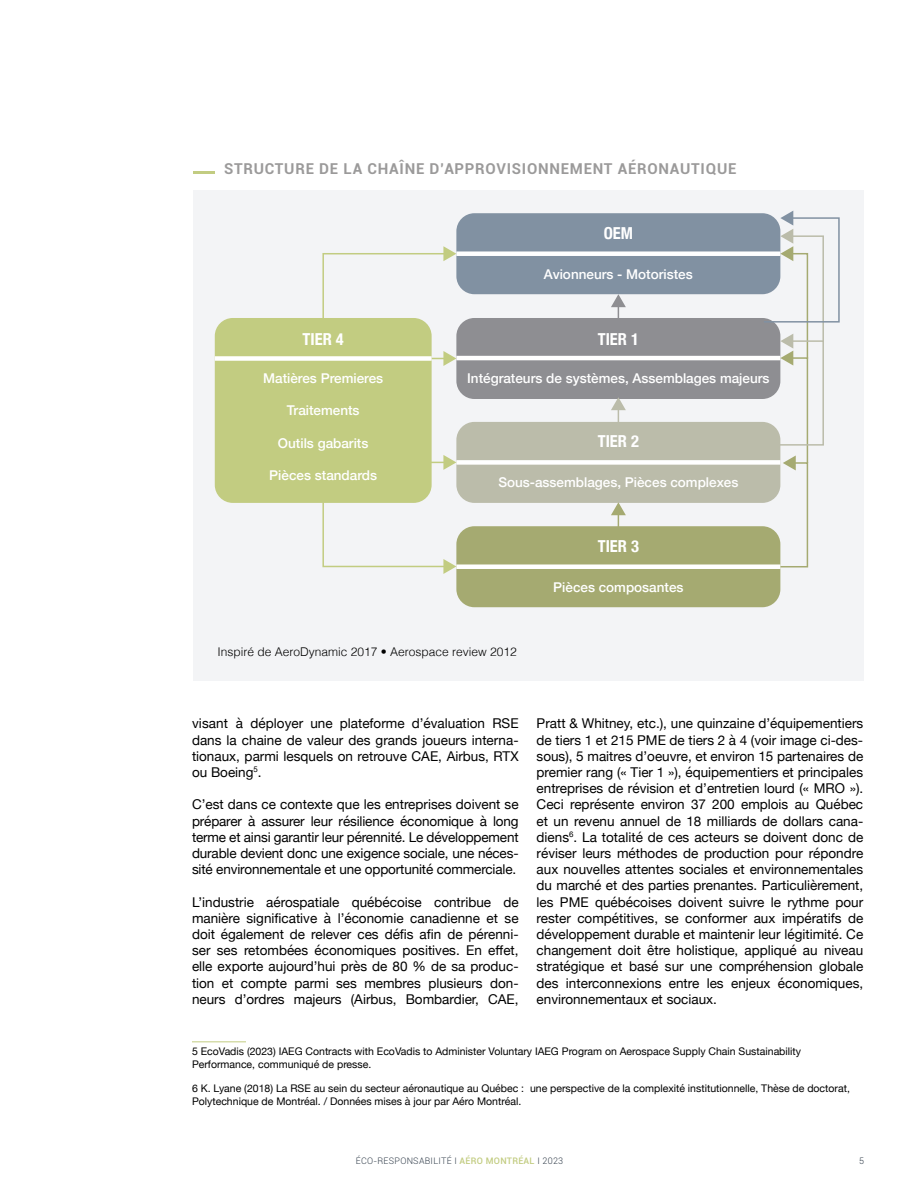
<style>
.page{position:relative;width:918px;height:1188px;background:#fff}
.page>*{position:absolute;margin:0;border:0;box-sizing:border-box;transform-origin:0 0}
.t1{font:700 condensed 16.5px "Helvetica Neue";color:#fff}
.t2{font:700 15px "Roboto";letter-spacing:.05em;color:#9b9a9a}
.t3{font:13.5px/16.2px "Helvetica Neue";color:#000;text-align:justify}
.t4{font:500 13.5px "Helvetica Neue";color:#fff}
.t5{font:300 12px "Helvetica";color:#000}
.t6{font:10.5px/12.6px "Helvetica Neue";color:#000}
.t7{font:300 9px "Roboto";letter-spacing:.03em;color:#333f4c}
.s1{font-weight:500;color:#c2cc81}
</style>
<div class="page">
<hr style="left:192px;top:1041px;width:54px;height:1px;background:#c2cc81">
<div style="left:194px;top:190px;width:670px;height:490px;background:#f3f4f6"></div>
<svg style="left:432px;top:351px;width:24px;height:15px"></svg>
<div style="left:456px;top:213px;width:324px;height:81px;background:#8191a2;border-radius:18px"></div>
<div style="left:456px;top:318px;width:324px;height:81px;background:#8e8e92;border-radius:18px"></div>
<div style="left:456px;top:422px;width:324px;height:81px;background:#bbbcaa;border-radius:18px"></div>
<div style="left:456px;top:526px;width:324px;height:81px;background:#a5aa71;border-radius:18px"></div>
<div style="left:215px;top:318px;width:217px;height:185px;background:#c2cc81;border-radius:18px"></div>
<div style="left:456px;top:251px;width:324px;height:5px;background:#fff"></div>
<hr style="left:456px;top:356px;width:324px;height:4px;background:#fff">
<div style="left:215px;top:356px;width:217px;height:5px;background:#fff"></div>
<div style="left:456px;top:460px;width:324px;height:5px;background:#fff"></div>
<div style="left:456px;top:564px;width:324px;height:5px;background:#fff"></div>
<svg style="left:322px;top:246px;width:134px;height:73px"></svg>
<svg style="left:322px;top:501px;width:134px;height:73px"></svg>
<svg style="left:431px;top:455px;width:25px;height:15px"></svg>
<svg style="left:611px;top:502px;width:15px;height:25px"></svg>
<svg style="left:611px;top:397px;width:15px;height:25px"></svg>
<svg style="left:611px;top:294px;width:15px;height:24px"></svg>
<svg style="left:741px;top:211px;width:99px;height:357px"></svg>
<hr style="left:193px;top:171px;width:22px;height:3px;background:#c2cc81">
<p class="t2" style="left:224px;top:158px;width:514px">STRUCTURE DE LA CHAÎNE D’APPROVISIONNEMENT AÉRONAUTIQUE</p>
<p class="t1" style="left:604px;top:220px;width:31px">OEM</p>
<p class="t1" style="left:303px;top:325px;width:43px">TIER 4</p>
<p class="t4" style="left:544px;top:263px;width:150px">Avionneurs - Motoristes</p>
<p class="t1" style="left:598px;top:325px;width:43px">TIER 1</p>
<p class="t4" style="left:263px;top:367px;width:122px">Matières Premieres</p>
<p class="t4" style="left:467px;top:367px;width:304px">Intégrateurs de systèmes, Assemblages majeurs</p>
<p class="t4" style="left:287px;top:400px;width:74px">Traitements</p>
<p class="t4" style="left:278px;top:432px;width:92px">Outils gabarits</p>
<p class="t4" style="left:269px;top:464px;width:109px">Pièces standards</p>
<p class="t4" style="left:498px;top:472px;width:242px">Sous-assemblages, Pièces complexes</p>
<p class="t1" style="left:598px;top:427px;width:43px">TIER 2</p>
<p class="t1" style="left:598px;top:533px;width:43px">TIER 3</p>
<p class="t5" style="left:218px;top:641px;width:301px">Inspiré de AeroDynamic 2017 • Aerospace review 2012</p>
<p class="t4" style="left:553px;top:576px;width:132px">Pièces composantes</p>
<p class="t3" style="left:192px;top:716px;width:328px">visant à déployer une plateforme d’évaluation RSE dans la chaine de valeur des grands joueurs interna&shy;tionaux, parmi lesquels on retrouve CAE, Airbus, RTX ou Boeing<sup>5</sup>.</p>
<p class="t3" style="left:192px;top:797px;width:328px">C’est dans ce contexte que les entreprises doivent se préparer à assurer leur résilience économique à long terme et ainsi garantir leur pérennité. Le développement durable devient donc une exigence sociale, une néces&shy;sité environnementale et une opportunité commerciale.</p>
<p class="t3" style="left:192px;top:894px;width:328px">L’industrie aérospatiale québécoise contribue de manière significative à l’économie canadienne et se doit également de relever ces défis afin de pérenni&shy;ser ses retombées économiques positives. En effet, elle exporte aujourd’hui près de 80 % de sa produc&shy;tion et compte parmi ses membres plusieurs don&shy;neurs d’ordres majeurs (Airbus, Bombardier, CAE,</p>
<p class="t3" style="left:537px;top:716px;width:328px">Pratt &amp; Whitney, etc.), une quinzaine d’équipementiers de tiers 1 et 215 PME de tiers 2 à 4 (voir image ci-des&shy;sous), 5 maitres d’oeuvre, et environ 15 partenaires de premier rang (« Tier 1 »), équipementiers et principales entreprises de révision et d’entretien lourd (« MRO »).<br>Ceci représente environ 37 200 emplois au Québec et un revenu annuel de 18 milliards de dollars cana&shy;diens<sup>6</sup>. La totalité de ces acteurs se doivent donc de réviser leurs méthodes de production pour répondre aux nouvelles attentes sociales et environnementales du marché et des parties prenantes. Particulièrement, les PME québécoises doivent suivre le rythme pour rester compétitives, se conformer aux impératifs de développement durable et maintenir leur légitimité. Ce changement doit être holistique, appliqué au niveau stratégique et basé sur une compréhension globale des interconnexions entre les enjeux économiques, environnementaux et sociaux.</p>
<p class="t6" style="left:192px;top:1046px;width:611px">5 EcoVadis (2023) IAEG Contracts with EcoVadis to Administer Voluntary IAEG Program on Aerospace Supply Chain Sustainability<br>Performance, communiqué de presse.</p>
<p class="t6" style="left:192px;top:1083px;width:659px">6 K. Lyane (2018) La RSE au sein du secteur aéronautique au Québec : une perspective de la complexité institutionnelle, Thèse de doctorat,<br>Polytechnique de Montréal. / Données mises à jour par Aéro Montréal.</p>
<p class="t7" style="left:356px;top:1155px;width:209px">ÉCO-RESPONSABILITÉ I <span class="s1">AÉRO MONTRÉAL</span> I 2023</p>
<p class="t7" style="left:859px;top:1155px;width:6px">5</p>
</div>
